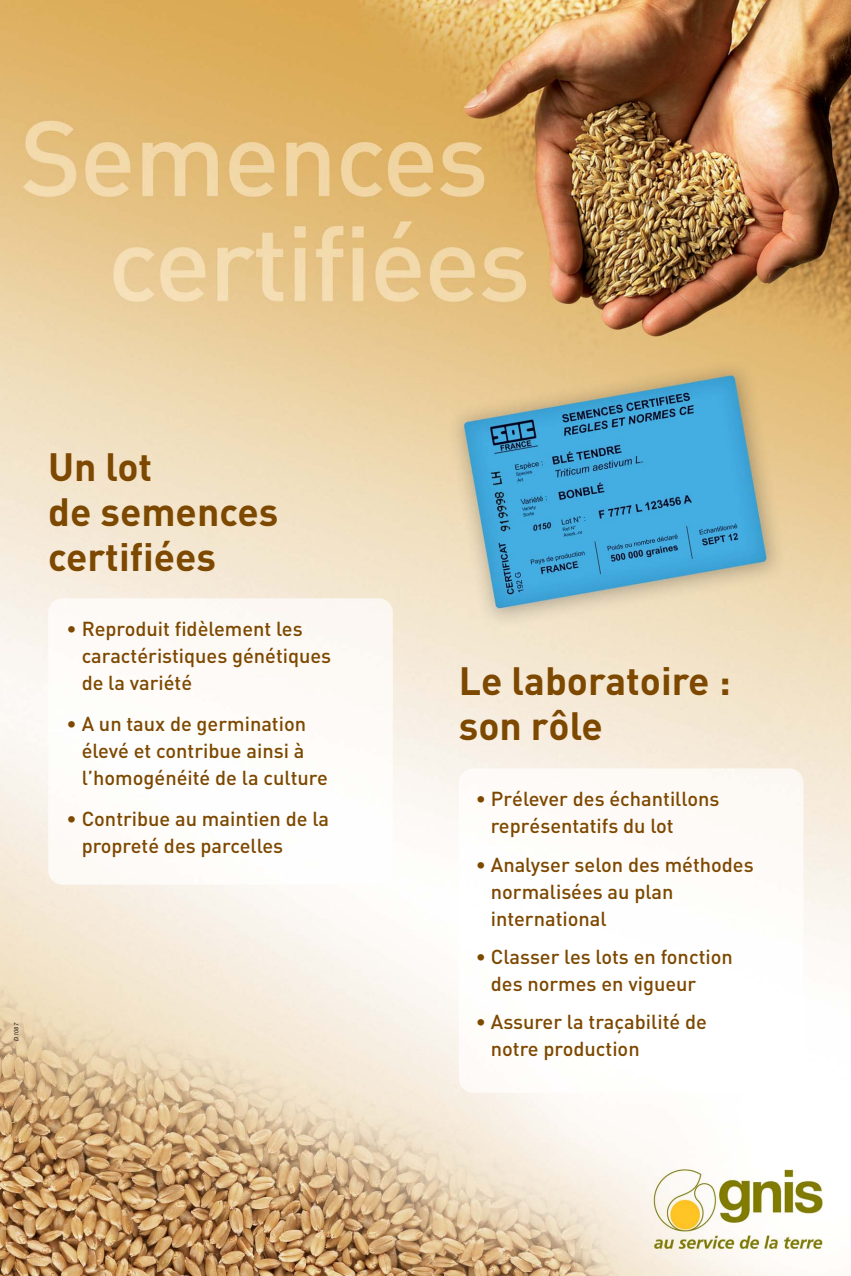
<style>
.page{position:relative;width:851px;height:1276px;background:#fff}
.page>*{position:absolute;margin:0;border:0;box-sizing:border-box;transform-origin:0 0}
.t1{font:700 39px/45px "DIN";color:#7d4800}
.t2{font:500 20px/27px "DIN";color:#7d4800}
.t3{font:italic 6px "Helvetica Neue";color:#231f20}
</style>
<div class="page">
<img style="left:0;top:0;width:850px;height:1276px">
<img style="left:459px;top:768px;width:344px;height:324px">
<img style="left:48px;top:598px;width:345px;height:286px">
<h1 class="t1" style="left:48px;top:449px;width:231px">Un lot<br>de semences certifiées</h1>
<p class="t2" style="left:82px;top:617px;width:251px;text-indent:-15px">• Reproduit fidèlement les caractéristiques génétiques de la variété</p>
<p class="t2" style="left:82px;top:712px;width:247px;text-indent:-15px">• A un taux de germination élevé et contribue ainsi à l’homogénéité de la culture</p>
<p class="t2" style="left:82px;top:808px;width:249px;text-indent:-15px">• Contribue au maintien de la propreté des parcelles</p>
<p class="t3" style="left:14px;top:1040px;width:19px;rotate:-90deg">D1087</p>
<h1 class="t1" style="left:459px;top:663px;width:273px">Le laboratoire : son rôle</h1>
<p class="t2" style="left:491px;top:788px;width:230px;text-indent:-15px">• Prélever des échantillons représentatifs du lot</p>
<p class="t2" style="left:491px;top:853px;width:264px;text-indent:-15px">• Analyser selon des méthodes normalisées au plan international</p>
<p class="t2" style="left:491px;top:945px;width:243px;text-indent:-15px">• Classer les lots en fonction des normes en vigueur</p>
<p class="t2" style="left:491px;top:1011px;width:217px;text-indent:-15px">• Assurer la traçabilité de notre production</p>
</div>
